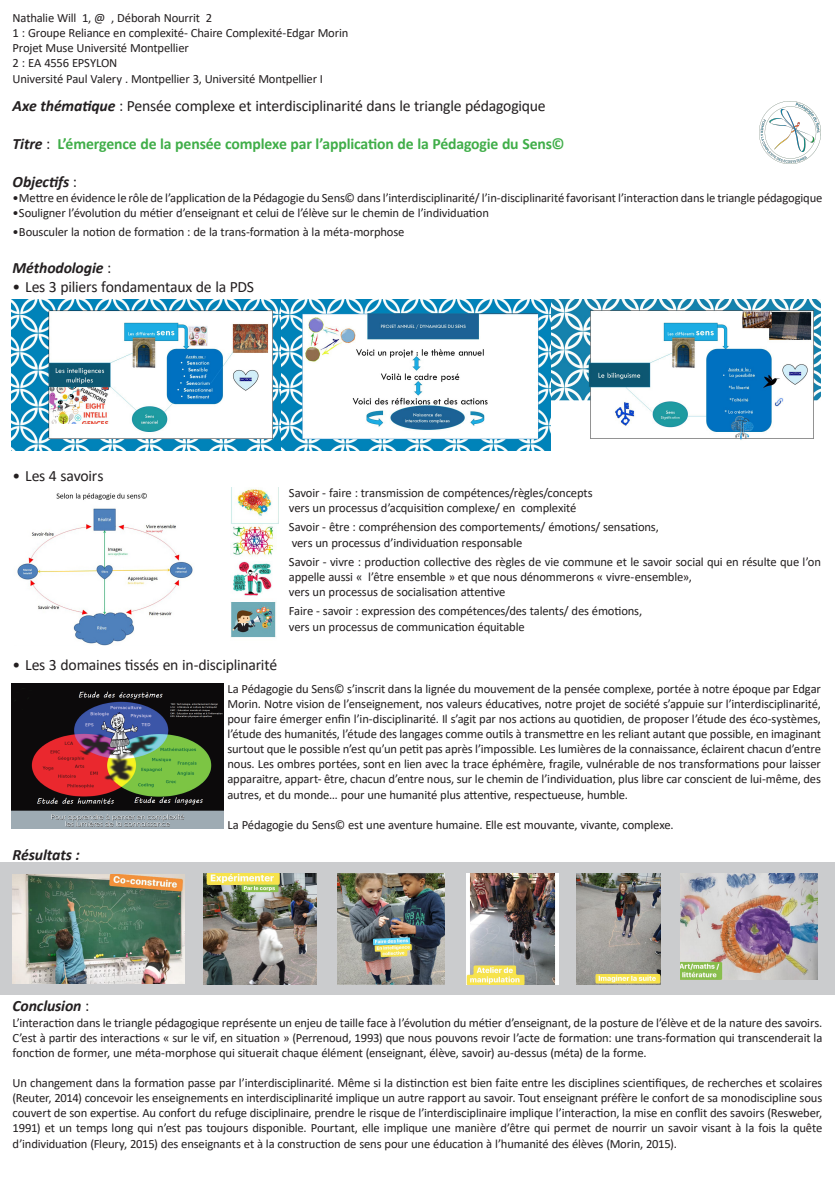
<style>
.page{position:relative;width:835px;height:1180px;background:#fff}
.page>*{position:absolute;margin:0;border:0;box-sizing:border-box;transform-origin:0 0}
.t1{font:15.75px "Calibri";letter-spacing:-.02em;color:#231f20}
.t2{font:700 15.75px "Calibri";letter-spacing:-.01em;color:#40ae49}
.t3{font:italic 700 15.75px "Calibri";letter-spacing:-.01em;color:#231f20}
.t4{font:12.6px/15.1px "Calibri";letter-spacing:-.015em;color:#231f20;text-align:justify}
.s1{font-weight:700;font-style:italic}
.s2{font-style:italic;color:#231f20}
.s3{font-weight:400;color:#231f20}
.s4{font-weight:400;font-style:normal}
</style>
<div class="page">
<div style="left:0;top:862px;width:834px;height:132px;background:#cbccce"></div>
<img style="left:759px;top:101px;width:61px;height:62px">
<img style="left:11px;top:299px;width:809px;height:152px">
<img style="left:17px;top:493px;width:176px;height:152px">
<img style="left:11px;top:683px;width:213px;height:145px">
<img style="left:231px;top:487px;width:47px;height:151px">
<img style="left:13px;top:875px;width:172px;height:108px">
<img style="left:203px;top:873px;width:113px;height:111px">
<img style="left:337px;top:873px;width:107px;height:111px">
<img style="left:466px;top:873px;width:92px;height:111px">
<img style="left:576px;top:873px;width:84px;height:111px">
<img style="left:680px;top:873px;width:137px;height:106px">
<p class="t4" style="left:13px;top:10px;width:201px">Nathalie Will 1, @ , Déborah Nourrit 2</p>
<p class="t4" style="left:13px;top:25px;width:337px">1 : Groupe Reliance en complexité- Chaire Complexité-Edgar Morin</p>
<p class="t4" style="left:13px;top:40px;width:178px">Projet Muse Université Montpellier</p>
<p class="t4" style="left:13px;top:55px;width:106px">2 : EA 4556 EPSYLON</p>
<p class="t4" style="left:13px;top:70px;width:312px">Université Paul Valery . Montpellier 3, Université Montpellier I</p>
<p class="t1" style="left:13px;top:95px;width:534px"><span class="s1">Axe thématique</span> : Pensée complexe et interdisciplinarité dans le triangle pédagogique</p>
<p class="t2" style="left:13px;top:132px;width:553px"><span class="s2">Titre</span> <span class="s3">:</span> L’émergence de la pensée complexe par l’application de la Pédagogie du Sens©</p>
<p class="t3" style="left:13px;top:170px;width:66px">Objectifs <span class="s4">:</span></p>
<p class="t4" style="left:13px;top:190px;width:811px">•Mettre en évidence le rôle de l’application de la Pédagogie du Sens© dans l’interdisciplinarité/ l’in-disciplinarité favorisant l’interaction dans le triangle pédagogique</p>
<p class="t4" style="left:13px;top:205px;width:478px">•Souligner l’évolution du métier d’enseignant et celui de l’élève sur le chemin de l’individuation</p>
<p class="t4" style="left:13px;top:224px;width:393px">•Bousculer la notion de formation : de la trans-formation à la méta-morphose</p>
<p class="t3" style="left:13px;top:257px;width:100px">Méthodologie <span class="s4">:</span></p>
<p class="t1" style="left:13px;top:276px;width:243px">• Les 3 piliers fondamentaux de la PDS</p>
<p class="t1" style="left:13px;top:465px;width:92px">• Les 4 savoirs</p>
<p class="t1" style="left:13px;top:654px;width:266px">• Les 3 domaines tissés en in-disciplinarité</p>
<p class="t4" style="left:289px;top:485px;width:305px">Savoir - faire : transmission de compétences/règles/concepts</p>
<p class="t4" style="left:289px;top:500px;width:289px">vers un processus d’acquisition complexe/ en complexité</p>
<p class="t4" style="left:289px;top:519px;width:371px">Savoir - être : compréhension des comportements/ émotions/ sensations,</p>
<p class="t4" style="left:292px;top:534px;width:232px">vers un processus d’individuation responsable</p>
<p class="t4" style="left:289px;top:554px;width:533px">Savoir - vivre : production collective des règles de vie commune et le savoir social qui en résulte que l’on appelle aussi « l’être ensemble » et que nous dénommerons « vivre-ensemble»,</p>
<p class="t4" style="left:289px;top:584px;width:218px">vers un processus de socialisation attentive</p>
<p class="t4" style="left:289px;top:603px;width:354px">Faire - savoir : expression des compétences/des talents/ des émotions,</p>
<p class="t4" style="left:289px;top:618px;width:237px">vers un processus de communication équitable</p>
<p class="t3" style="left:13px;top:843px;width:69px">Résultats :</p>
<p class="t3" style="left:13px;top:994px;width:78px">Conclusion <span class="s4">:</span></p>
<p class="t4" style="left:227px;top:680px;width:595px">La Pédagogie du Sens© s’inscrit dans la lignée du mouvement de la pensée complexe, portée à notre époque par Edgar Morin. Notre vision de l’enseignement, nos valeurs éducatives, notre projet de société s’appuie sur l’interdisciplinarité, pour faire émerger enfin l’in-disciplinarité. Il s’agit par nos actions au quotidien, de proposer l’étude des éco-systèmes, l’étude des humanités, l’étude des langages comme outils à transmettre en les reliant autant que possible, en imaginant surtout que le possible n’est qu’un petit pas après l’impossible. Les lumières de la connaissance, éclairent chacun d’entre nous. Les ombres portées, sont en lien avec la trace éphémère, fragile, vulnérable de nos transformations pour laisser apparaitre, appart- être, chacun d’entre nous, sur le chemin de l’individuation, plus libre car conscient de lui-même, des autres, et du monde… pour une humanité plus attentive, respectueuse, humble.</p>
<p class="t4" style="left:227px;top:817px;width:448px">La Pédagogie du Sens© est une aventure humaine. Elle est mouvante, vivante, complexe.</p>
<p class="t4" style="left:13px;top:1014px;width:811px">L’interaction dans le triangle pédagogique représente un enjeu de taille face à l’évolution du métier d’enseignant, de la posture de l’élève et de la nature des savoirs.<br>C’est à partir des interactions « sur le vif, en situation » (Perrenoud, 1993) que nous pouvons revoir l’acte de formation: une trans-formation qui transcenderait la fonction de former, une méta-morphose qui situerait chaque élément (enseignant, élève, savoir) au-dessus (méta) de la forme.</p>
<p class="t4" style="left:13px;top:1075px;width:811px">Un changement dans la formation passe par l’interdisciplinarité. Même si la distinction est bien faite entre les disciplines scientifiques, de recherches et scolaires (Reuter, 2014) concevoir les enseignements en interdisciplinarité implique un autre rapport au savoir. Tout enseignant préfère le confort de sa monodiscipline sous couvert de son expertise. Au confort du refuge disciplinaire, prendre le risque de l’interdisciplinaire implique l’interaction, la mise en conflit des savoirs (Resweber, 1991) et un temps long qui n’est pas toujours disponible. Pourtant, elle implique une manière d’être qui permet de nourrir un savoir visant à la fois la quête d’individuation (Fleury, 2015) des enseignants et à la construction de sens pour une éducation à l’humanité des élèves (Morin, 2015).</p>
</div>
